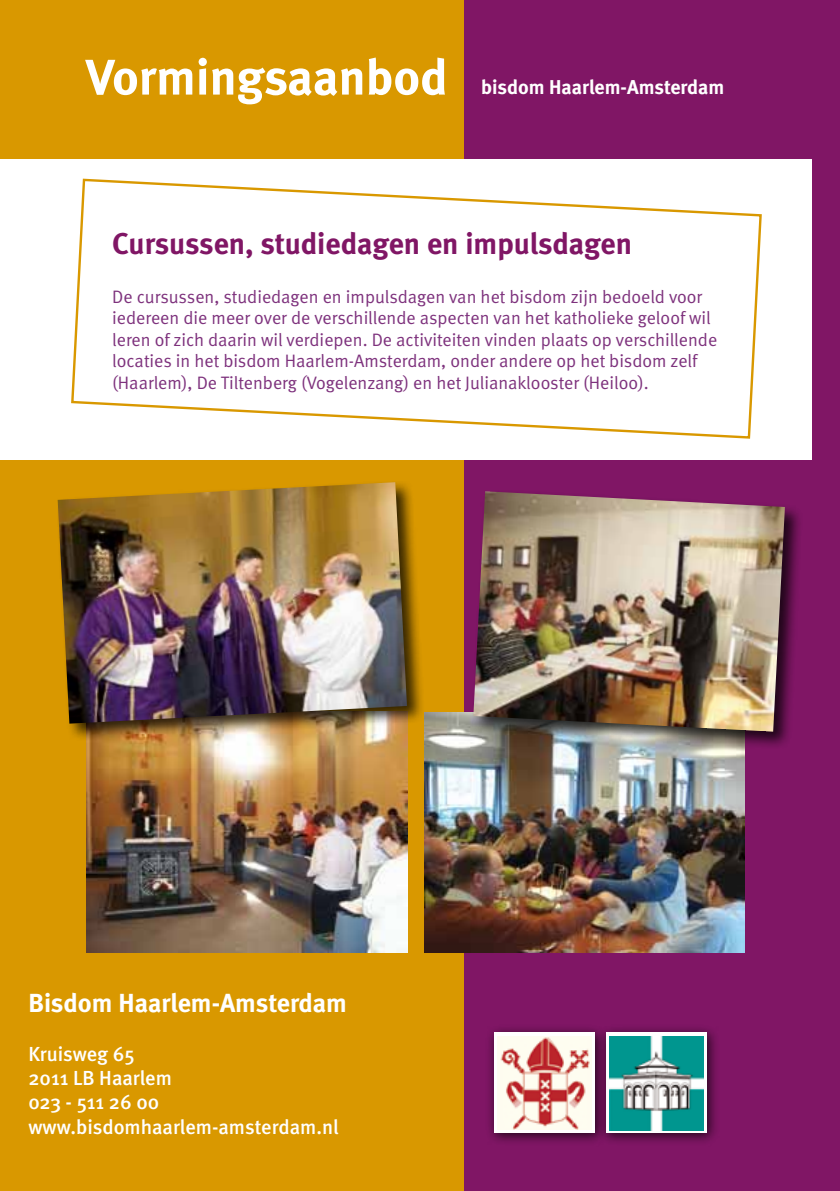
<style>
.page{position:relative;width:840px;height:1191px;background:#fff}
.page>*{position:absolute;margin:0;border:0;box-sizing:border-box;transform-origin:0 0}
.t1{font:700 50px "Meta";color:#fff}
.t2{font:700 30px "Meta";color:#801665}
.t3{font:700 26.2px "Meta";color:#fff}
.t4{font:500 20.4px/24.4px "Meta";color:#fff}
.t5{font:700 20px "Meta";color:#fff}
.t6{font:18px/21.6px "Meta Normal";color:#7e327d}
</style>
<div class="page">
<div style="left:0;top:0;width:464px;height:1191px;background:#d99800"></div>
<div style="left:464px;top:0;width:375px;height:1191px;background:#801665"></div>
<div style="left:0;top:159px;width:811px;height:300px;background:#fff"></div>
<div style="left:597px;top:1024px;width:122px;height:122px;background:#000;opacity:.75"></div>
<svg style="left:607px;top:1032px;width:99px;height:101px"></svg>
<img style="left:609px;top:1036px;width:94px;height:94px">
<div style="left:485px;top:1024px;width:122px;height:122px;background:#000;opacity:.75"></div>
<div style="left:494px;top:1032px;width:100px;height:101px;background:linear-gradient(to right,#fff,#fff)"></div>
<img style="left:497px;top:1036px;width:94px;height:93px">
<img style="left:86px;top:741px;width:321px;height:211px">
<img style="left:424px;top:712px;width:320px;height:240px">
<div style="left:470px;top:488px;width:332px;height:261px;background:#000;opacity:.75"></div>
<img style="left:473px;top:491px;width:311px;height:240px">
<div style="left:55px;top:479px;width:369px;height:262px;background:#000;opacity:.75"></div>
<img style="left:58px;top:482px;width:349px;height:241px">
<svg style="left:71px;top:178px;width:691px;height:261px"></svg>
<h1 class="t1" style="left:86px;top:47px;width:363px">Vormingsaanbod</h1>
<p class="t5" style="left:481px;top:75px;width:244px">bisdom Haarlem-Amsterdam</p>
<h2 class="t2" style="left:112px;top:226px;width:521px">Cursussen, studiedagen en impulsdagen</h2>
<p class="t6" style="left:112px;top:285px;width:606px">De cursussen, studiedagen en impulsdagen van het bisdom zijn bedoeld voor iedereen die meer over de verschillende aspecten van het katholieke geloof wil leren of zich daarin wil verdiepen. De activiteiten vinden plaats op verschillende locaties in het bisdom Haarlem-Amsterdam, onder andere op het bisdom zelf (Haarlem), De Tiltenberg (Vogelenzang) en het Julianaklooster (Heiloo).</p>
<h3 class="t3" style="left:28px;top:987px;width:320px">Bisdom Haarlem-Amsterdam</h3>
<p class="t4" style="left:28px;top:1041px;width:311px">Kruisweg 65<br>2011 LB Haarlem<br>023 - 511 26 00 www.bisdomhaarlem-amsterdam.nl</p>
</div>
